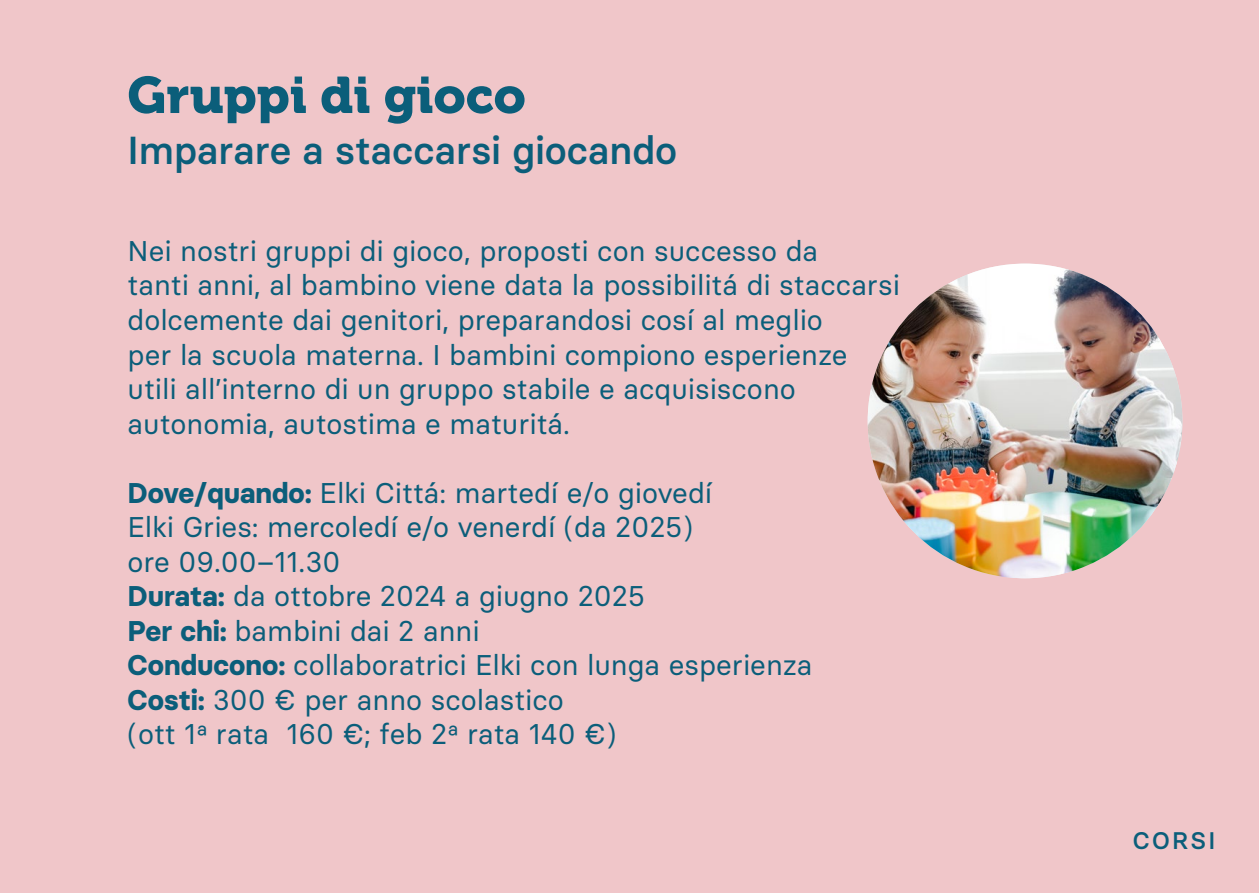
<style>
.page{position:relative;width:1259px;height:893px;background:#f0c6c9}
.page>*{position:absolute;margin:0;border:0;box-sizing:border-box;transform-origin:0 0}
.t1{font:51px "Museo 900";color:#0b5e7a}
.t2{font:500 39px "Basier Circle";color:#0b5e7a}
.t3{font:28.5px/34.5px "Basier Circle";color:#0b5e7a}
.t4{font:500 24px "Basier Circle";letter-spacing:.1em;color:#0b5e7a}
.s1{font-weight:700}
</style>
<div class="page">
<img style="left:867px;top:264px;width:315px;height:314px;border-radius:157px">
<h1 class="t1" style="left:128px;top:66px;width:400px">Gruppi di gioco</h1>
<h2 class="t2" style="left:128px;top:126px;width:551px">Imparare a staccarsi giocando</h2>
<p class="t3" style="left:128px;top:233px;width:774px">Nei nostri gruppi di gioco, proposti con successo da<br>tanti anni, al bambino viene data la possibilitá di staccarsi dolcemente dai genitori, preparandosi cosí al meglio<br>per la scuola materna. I bambini compiono esperienze utili all’interno di un gruppo stabile e acquisiscono autonomia, autostima e maturitá.</p>
<p class="t3" style="left:128px;top:475px;width:686px"><span class="s1">Dove/quando:</span> Elki Cittá: martedí e/o giovedí<br>Elki Gries: mercoledí e/o venerdí (da 2025)<br>ore 09.00–11.30<br><span class="s1">Durata:</span> da ottobre 2024 a giugno 2025<br><span class="s1">Per chi:</span> bambini dai 2 anni<br><span class="s1">Conducono:</span> collaboratrici Elki con lunga esperienza <span class="s1">Costi:</span> 300 € per anno scolastico<br>(ott 1ª rata 160 €; feb 2ª rata 140 €)</p>
<p class="t4" style="left:1132px;top:826px;width:84px">CORSI</p>
</div>
